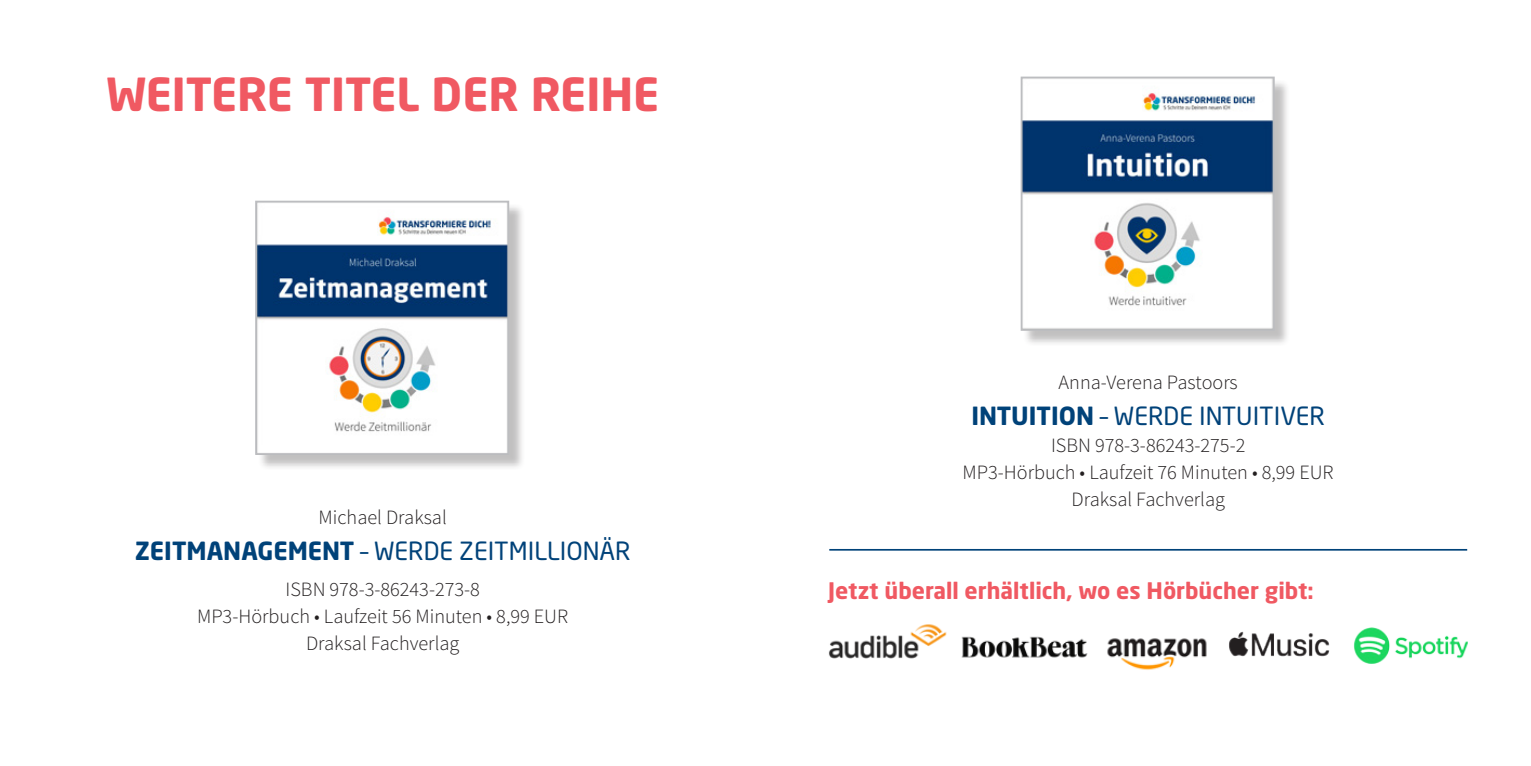
<style>
.page{position:relative;width:1531px;height:766px;background:#fff}
.page>*{position:absolute;margin:0;border:0;box-sizing:border-box;transform-origin:0 0}
.t1{font:700 45px "Neo Sans Std";color:#f05962}
.t2{font:24.75px "Neo Sans Std";color:#004279}
.t3{font:700 22.5px "Neo Sans Std";color:#f05962}
.t4{font:300 20.25px/27px "Source Sans Pro";color:#231f20;text-align:center}
.s1{font-weight:700}
</style>
<div class="page">
<div style="left:257px;top:202px;width:268px;height:269px;background:#231f20;opacity:.28"></div>
<img style="left:258px;top:204px;width:248px;height:248px">
<div style="left:255px;top:201px;width:254px;height:254px;border:2px solid #bcbdc0"></div>
<div style="left:1022px;top:79px;width:269px;height:268px;background:#231f20;opacity:.28"></div>
<img style="left:1023px;top:80px;width:248px;height:248px">
<div style="left:1020px;top:77px;width:254px;height:254px;border:2px solid #bcbdc0"></div>
<img style="left:828px;top:624px;width:119px;height:35px">
<img style="left:961px;top:636px;width:127px;height:22px">
<img style="left:1107px;top:638px;width:100px;height:32px">
<img style="left:1229px;top:631px;width:100px;height:25px">
<img style="left:1354px;top:627px;width:113px;height:36px">
<hr style="left:829px;top:549px;width:638px;height:1px;background:#004279">
<h1 class="t1" style="left:106px;top:65px;width:555px">WEITERE TITEL DER REIHE</h1>
<p class="t4" style="left:319px;top:504px;width:130px">Michael Draksal</p>
<p class="t2" style="left:135px;top:535px;width:497px"><span class="s1">ZEITMANAGEMENT</span> – WERDE ZEITMILLIONÄR</p>
<p class="t4" style="left:197px;top:576px;width:373px">ISBN 978-3-86243-273-8<br>MP3-Hörbuch • Laufzeit 56 Minuten • 8,99 EUR<br>Draksal Fachverlag</p>
<p class="t4" style="left:1058px;top:369px;width:181px">Anna-Verena Pastoors</p>
<p class="t2" style="left:971px;top:400px;width:355px"><span class="s1">INTUITION</span> – WERDE INTUITIVER</p>
<p class="t4" style="left:962px;top:432px;width:373px">ISBN 978-3-86243-275-2<br>MP3-Hörbuch • Laufzeit 76 Minuten • 8,99 EUR<br>Draksal Fachverlag</p>
<p class="t3" style="left:828px;top:575px;width:487px">Jetzt überall erhältlich, wo es Hörbücher gibt:</p>
</div>
